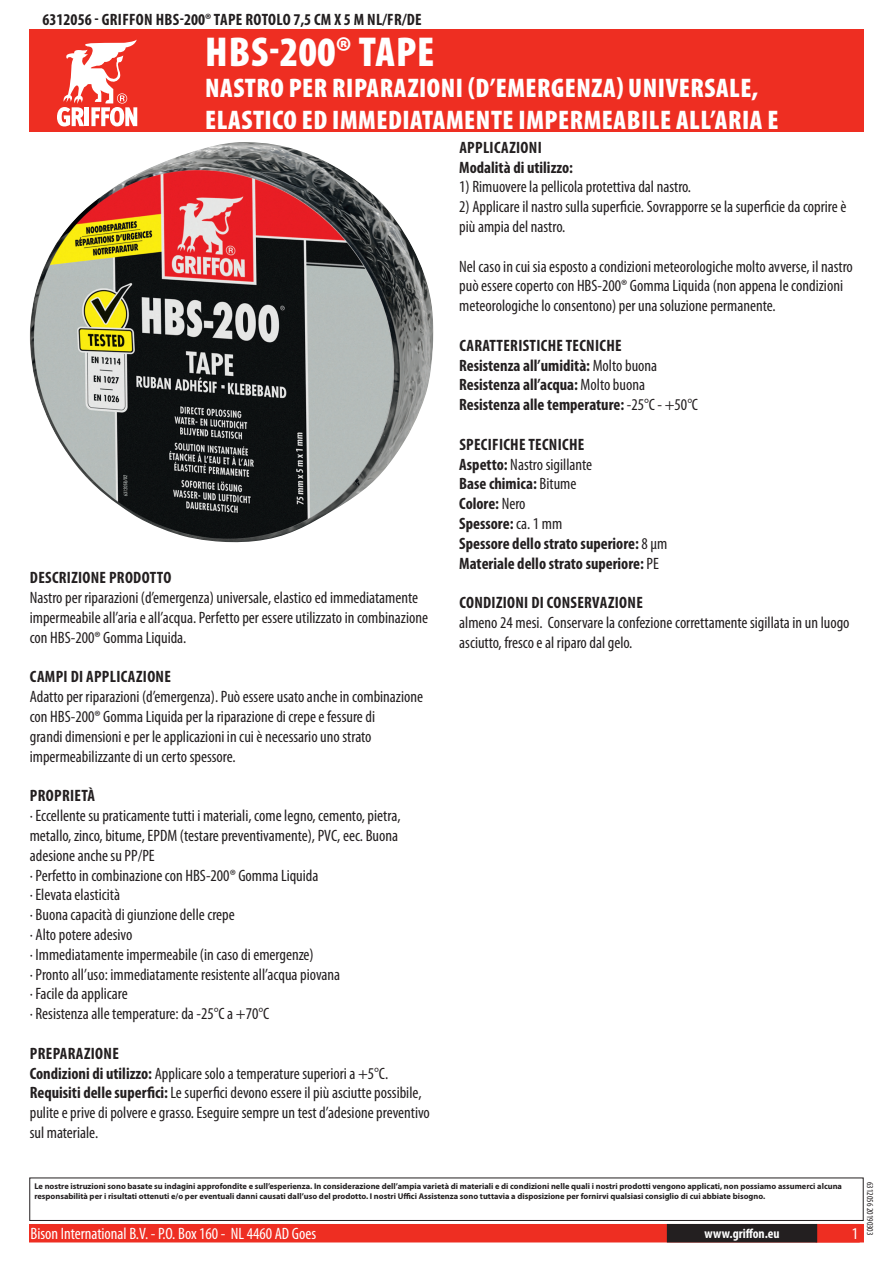
<style>
.page{position:relative;width:893px;height:1263px;background:#fff}
.page>*{position:absolute;margin:0;border:0;box-sizing:border-box;transform-origin:0 0}
.t1{font:900 condensed 42px "Myriad Pro";letter-spacing:.02em;color:#fff}
.t2{font:900 condensed 27px/32.4px "Myriad Pro";letter-spacing:.02em;color:#fff}
.t3{font:condensed 16.5px/19.8px "Myriad Pro";color:#231f20}
.t4{font:700 condensed 16.5px/19.8px "Myriad Pro";color:#231f20}
.t5{font:700 condensed 16.5px/19.8px "Myriad Pro";letter-spacing:.02em;color:#231f20}
.t6{font:condensed 16.5px "Myriad Pro";color:#fff}
.t7{font:700 condensed 13.5px "Myriad Pro";color:#fff}
.t8{font:condensed 9px "Myriad Pro";color:#231f20}
.t9{font:700 8.4px/10.1px "Myriad Pro";color:#231f20}
.s1{font-weight:700}
.s2{font-weight:400}
</style>
<div class="page">
<div style="left:30px;top:1225px;width:833px;height:17px;background:#ee2e22"></div>
<div style="left:29px;top:1224px;width:835px;height:18px;border:2px solid #ee2e22"></div>
<div style="left:816px;top:1224px;width:44px;height:18px;border:2px solid #ee2e22"></div>
<div style="left:668px;top:1225px;width:148px;height:17px;background:#231f20"></div>
<div style="left:667px;top:1224px;width:150px;height:18px;border:2px solid #231f20"></div>
<div style="left:29px;top:1177px;width:835px;height:44px;border:1px solid #231f20"></div>
<div style="left:30px;top:30px;width:834px;height:102px;background:#ee2e22"></div>
<svg style="left:57px;top:39px;width:80px;height:87px"></svg>
<img style="left:30px;top:142px;width:403px;height:401px">
<p class="t5" style="left:43px;top:9px;width:379px">6312056 - Griffon HBS-200® Tape Rotolo 7,5 cm x 5 m NL/FR/DE</p>
<h1 class="t1" style="left:205px;top:25px;width:231px">HBS-200® TAPE</h1>
<h2 class="t2" style="left:205px;top:71px;width:575px">NASTRO PER RIPARAZIONI (D’EMERGENZA) UNIVERSALE,<br>ELASTICO ED IMMEDIATAMENTE IMPERMEABILE ALL’ARIA E</h2>
<p class="t5" style="left:30px;top:568px;width:143px">Descrizione prodotto</p>
<p class="t3" style="left:30px;top:588px;width:400px">Nastro per riparazioni (d’emergenza) universale, elastico ed immediatamente impermeabile all’aria e all’acqua. Perfetto per essere utilizzato in combinazione con HBS-200® Gomma Liquida.</p>
<p class="t5" style="left:30px;top:667px;width:143px">Campi di applicazione</p>
<p class="t3" style="left:30px;top:687px;width:395px">Adatto per riparazioni (d’emergenza). Può essere usato anche in combinazione con HBS-200® Gomma Liquida per la riparazione di crepe e fessure di<br>grandi dimensioni e per le applicazioni in cui è necessario uno strato impermeabilizzante di un certo spessore.</p>
<p class="t5" style="left:30px;top:785px;width:67px">Proprietà</p>
<p class="t3" style="left:30px;top:805px;width:372px">· Eccellente su praticamente tutti i materiali, come legno, cemento, pietra, metallo, zinco, bitume, EPDM (testare preventivamente), PVC, eec. Buona adesione anche su PP/PE<br>· Perfetto in combinazione con HBS-200® Gomma Liquida<br>· Elevata elasticità<br>· Buona capacità di giunzione delle crepe<br>· Alto potere adesivo<br>· Immediatamente impermeabile (in caso di emergenze)<br>· Pronto all’uso: immediatamente resistente all’acqua piovana<br>· Facile da applicare<br>· Resistenza alle temperature: da -25°C a +70°C</p>
<p class="t3" style="left:30px;top:1043px;width:402px"><span class="s1">Preparazione<br>Condizioni di utilizzo:</span> Applicare solo a temperature superiori a +5°C.<br><span class="s1">Requisiti delle superfici:</span> Le superfici devono essere il più asciutte possibile, pulite e prive di polvere e grasso. Eseguire sempre un test d’adesione preventivo sul materiale.</p>
<p class="t5" style="left:459px;top:137px;width:115px">Applicazioni<br>Modalità di utilizzo:</p>
<p class="t3" style="left:459px;top:177px;width:233px">1) Rimuovere la pellicola protettiva dal nastro.</p>
<p class="t3" style="left:459px;top:197px;width:389px">2) Applicare il nastro sulla superficie. Sovrapporre se la superficie da coprire è più ampia del nastro.</p>
<p class="t3" style="left:459px;top:256px;width:395px">Nel caso in cui sia esposto a condizioni meteorologiche molto avverse, il nastro può essere coperto con HBS-200® Gomma Liquida (non appena le condizioni meteorologiche lo consentono) per una soluzione permanente.</p>
<p class="t4" style="left:459px;top:335px;width:240px">Caratteristiche Tecniche<br>Resistenza all’umidità: <span class="s2">Molto buona </span>Resistenza all’acqua: <span class="s2">Molto buona </span>Resistenza alle temperature: <span class="s2">-25°C - +50°C</span></p>
<p class="t4" style="left:459px;top:434px;width:210px">Specifiche tecniche<br>Aspetto: <span class="s2">Nastro sigillante<br></span>Base chimica: <span class="s2">Bitume<br></span>Colore: <span class="s2">Nero<br></span>Spessore: <span class="s2">ca. 1 mm<br></span>Spessore dello strato superiore: <span class="s2">8 μm<br></span>Materiale dello strato superiore: <span class="s2">PE</span></p>
<p class="t5" style="left:459px;top:592px;width:185px">Condizioni di conservazione</p>
<p class="t3" style="left:459px;top:612px;width:392px">almeno 24 mesi. Conservare la confezione correttamente sigillata in un luogo asciutto, fresco e al riparo dal gelo.</p>
<p class="t9" style="left:34px;top:1181px;width:809px">Le nostre istruzioni sono basate su indagini approfondite e sull’esperienza. In considerazione dell’ampia varietà di materiali e di condizioni nelle quali i nostri prodotti vengono applicati, non possiamo assumerci alcuna responsabilità per i risultati ottenuti e/o per eventuali danni causati dall’uso del prodotto. I nostri Uffici Assistenza sono tuttavia a disposizione per fornirvi qualsiasi consiglio di cui abbiate bisogno.</p>
<p class="t6" style="left:31px;top:1224px;width:287px">Bison International B.V. - P.O. Box 160 - NL 4460 AD Goes</p>
<p class="t7" style="left:704px;top:1225px;width:77px">www.griffon.eu</p>
<p class="t6" style="left:852px;top:1224px;width:8px">1</p>
<p class="t8" style="left:875px;top:1182px;width:55px;rotate:90deg">6312056 20190303</p>
</div>
